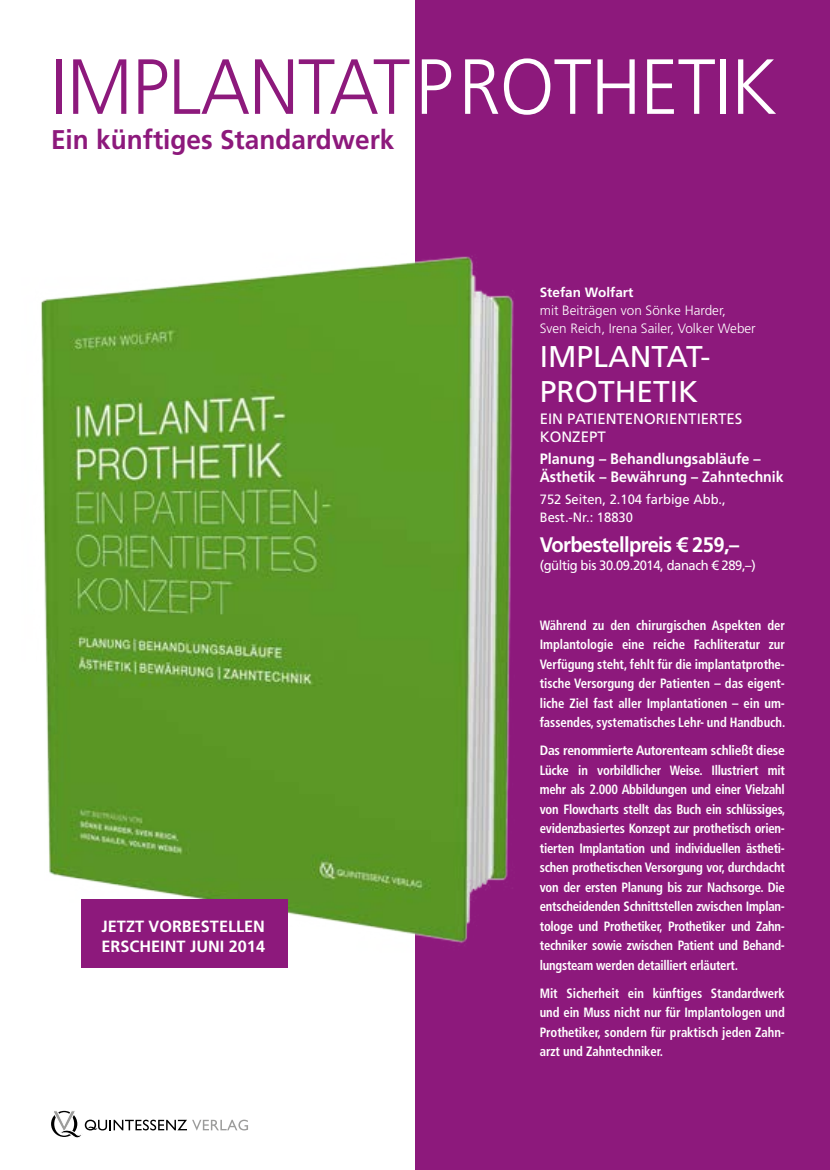
<style>
.page{position:relative;width:830px;height:1170px;background:#fff}
.page>*{position:absolute;margin:0;border:0;box-sizing:border-box;transform-origin:0 0}
.t1{font:300 78px "Frutiger LT Std";letter-spacing:-.01em;color:#8d197c;scale:.95 1}
.t2{font:30px/34.2px "Frutiger LT Std";color:#fff}
.t3{font:700 27px "Frutiger LT Std";color:#8d197c}
.t4{font:700 21px "Frutiger LT Std";letter-spacing:-.03em;color:#fff;scale:.96 1}
.t5{font:700 16.2px/19.6px "Frutiger LT Std";color:#fff}
.t6{font:700 15px/18px "Frutiger LT Std";color:#fff;scale:.96 1}
.t7{font:15px/18px "Frutiger LT Std";color:#fff}
.t8{font:700 condensed 13.5px/19.5px "Frutiger LT Std";letter-spacing:-.005em;color:#fff;text-align:justify}
.t9{font:700 condensed 13.5px/19.5px "Frutiger LT Std";letter-spacing:-.005em;color:#fff;text-align:justify;scale:.94 1}
.t10{font:300 13.5px/18px "Frutiger LT Std";color:#fff}
.t11{font:13.5px/18px "Frutiger LT Std";color:#fff;scale:.96 1}
.t12{font:13.5px "Frutiger LT Std";letter-spacing:-.03em;color:#fff;scale:.96 1}
.t13{font:700 13.5px "Frutiger LT Std";color:#fff}
.s1{color:#fff}
</style>
<div class="page">
<div style="left:415px;top:0;width:414px;height:1169px;background:#8d197c"></div>
<svg style="left:51px;top:1110px;width:197px;height:27px"></svg>
<img style="left:41px;top:256px;width:473px;height:712px">
<div style="left:81px;top:899px;width:206px;height:68px;background:#8d197c"></div>
<h1 class="t1" style="left:51px;top:43px;width:765px">implantat<span class="s1">prothetik</span></h1>
<h3 class="t3" style="left:51px;top:124px;width:345px">Ein künftiges Standardwerk</h3>
<p class="t5" style="left:102px;top:916px;width:165px">Jetzt vorbestellen erscheint Juni 2014</p>
<p class="t13" style="left:539px;top:285px;width:95px">Stefan Wolfart</p>
<p class="t10" style="left:539px;top:302px;width:217px">mit Beiträgen von Sönke Harder,<br>Sven Reich, Irena Sailer, Volker Weber</p>
<h2 class="t2" style="left:539px;top:340px;width:172px">IMPLANTAT-<br>PROTHETI K</h2>
<p class="t7" style="left:539px;top:410px;width:204px">EI N PATI ENTENORI ENTI ERTES<br>KONZEPT</p>
<p class="t6" style="left:539px;top:450px;width:255px">Planung – Behandlungsabläufe –<br>Ästhetik – Bewährung – Zahntechnik</p>
<p class="t11" style="left:539px;top:491px;width:195px">752 SEITEN, 2.104 FARBIGE ABB.,<br>BEST.-N R.: 18830</p>
<h3 class="t4" style="left:539px;top:532px;width:209px">Vorbestellpreis € 259,–</h3>
<p class="t12" style="left:539px;top:557px;width:226px">(GÜLTIG BIS 30.09.2014, DANACH € 289,–)</p>
<p class="t9" style="left:539px;top:615px;width:263px">Während zu den chirurgischen Aspekten der Implantologie eine reiche Fachliteratur zur Verfügung steht, fehlt für die implantatprothe&shy;tische Versorgung der Patienten – das eigent&shy;liche Ziel fast aller Implantationen – ein um&shy;fassendes, systematisches Lehr- und Handbuch.</p>
<p class="t8" style="left:539px;top:740px;width:247px">Das renommierte Autorenteam schließt diese Lücke in vorbildlicher Weise. Illustriert mit mehr als 2.000 Abbildungen und einer Vielzahl von Flowcharts stellt das Buch ein schlüssiges, evidenzbasiertes Konzept zur prothetisch orien&shy;tierten Implantation und individuellen ästheti&shy;schen prothetischen Versorgung vor, durchdacht von der ersten Planung bis zur Nachsorge. Die entscheidenden Schnittstellen zwischen Implan&shy;tologe und Prothetiker, Prothetiker und Zahn&shy;techniker sowie zwischen Patient und Behand&shy;lungsteam werden detailliert erläutert.</p>
<p class="t9" style="left:539px;top:983px;width:262px">Mit Sicherheit ein künftiges Standardwerk und ein Muss nicht nur für Implantologen und Prothetiker, sondern für praktisch jeden Zahn&shy;arzt und Zahntechniker.</p>
</div>
